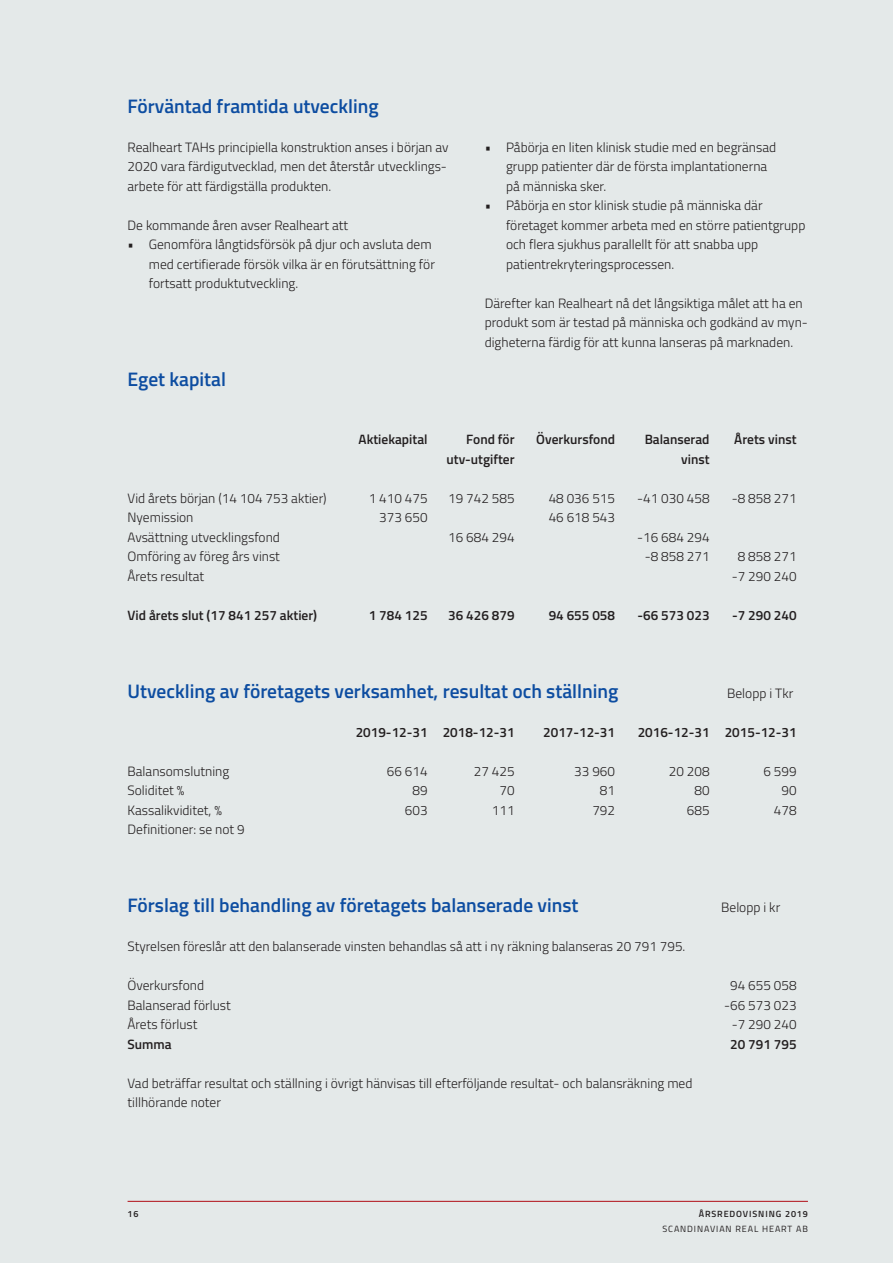
<style>
.page{position:relative;width:893px;height:1263px;background:#e4e9e9}
.page>*{position:absolute;margin:0;border:0;box-sizing:border-box;transform-origin:0 0}
.t1{font:600 19.5px "Titillium Web";color:#0d4da1}
.t2{font:300 13.5px/19.5px "Titillium Web";color:#231f20}
.t3{font:600 13.5px "Titillium Web";color:#231f20}
.t4{font:9px "Titillium Web";letter-spacing:.1em;color:#231f20}
.t5{font:600 9px "Titillium Web";letter-spacing:.1em;color:#231f20}
</style>
<div class="page">
<hr style="left:128px;top:1201px;width:680px;height:1px;background:#b00d15">
<p class="t1" style="left:128px;top:91px;width:253px">Förväntad framtida utveckling</p>
<p class="t2" style="left:128px;top:136px;width:322px">Realheart TAHs principiella konstruktion anses i början av<br>2020 vara färdigutvecklad, men det återstår utvecklings&shy;arbete för att färdigställa produkten.</p>
<p class="t2" style="left:128px;top:214px;width:222px">De kommande åren avser Realheart att</p>
<p class="t2" style="left:128px;top:234px;width:306px">• Genomföra långtidsförsök på djur och avsluta dem</p>
<p class="t2" style="left:149px;top:253px;width:288px">med certifierade försök vilka är en förutsättning för</p>
<p class="t2" style="left:149px;top:273px;width:151px">fortsatt produktutveckling.</p>
<p class="t1" style="left:128px;top:364px;width:100px">Eget kapital</p>
<p class="t2" style="left:485px;top:136px;width:293px">• Påbörja en liten klinisk studie med en begränsad</p>
<p class="t2" style="left:506px;top:156px;width:263px">grupp patienter där de första implantationerna</p>
<p class="t2" style="left:506px;top:175px;width:102px">på människa sker.</p>
<p class="t2" style="left:485px;top:195px;width:279px">• Påbörja en stor klinisk studie på människa där</p>
<p class="t2" style="left:506px;top:214px;width:301px">företaget kommer arbeta med en större patientgrupp</p>
<p class="t2" style="left:506px;top:234px;width:254px">och flera sjukhus parallellt för att snabba upp</p>
<p class="t2" style="left:506px;top:253px;width:170px">patientrekryteringsprocessen.</p>
<p class="t2" style="left:485px;top:292px;width:325px">Därefter kan Realheart nå det långsiktiga målet att ha en produkt som är testad på människa och godkänd av myn&shy;digheterna färdig för att kunna lanseras på marknaden.</p>
<p class="t3" style="left:359px;top:429px;width:70px">Aktiekapital</p>
<p class="t3" style="left:466px;top:429px;width:50px">Fond för</p>
<p class="t3" style="left:536px;top:429px;width:80px">Överkursfond</p>
<p class="t3" style="left:645px;top:429px;width:66px">Balanserad</p>
<p class="t3" style="left:734px;top:429px;width:64px">Årets vinst</p>
<p class="t3" style="left:446px;top:449px;width:70px">utv-utgifter</p>
<p class="t3" style="left:681px;top:449px;width:30px">vinst</p>
<p class="t2" style="left:128px;top:487px;width:201px">Vid årets början (14 104 753 aktier)</p>
<p class="t2" style="left:369px;top:487px;width:60px">1 410 475</p>
<p class="t2" style="left:448px;top:487px;width:68px">19 742 585</p>
<p class="t2" style="left:549px;top:487px;width:68px">48 036 515</p>
<p class="t2" style="left:637px;top:487px;width:74px">-41 030 458</p>
<p class="t2" style="left:732px;top:487px;width:66px">-8 858 271</p>
<p class="t2" style="left:128px;top:507px;width:67px">Nyemission</p>
<p class="t2" style="left:379px;top:507px;width:50px">373 650</p>
<p class="t2" style="left:549px;top:507px;width:68px">46 618 543</p>
<p class="t2" style="left:128px;top:526px;width:154px">Avsättning utvecklingsfond</p>
<p class="t2" style="left:448px;top:526px;width:68px">16 684 294</p>
<p class="t2" style="left:637px;top:526px;width:74px">-16 684 294</p>
<p class="t2" style="left:128px;top:546px;width:154px">Omföring av föreg års vinst</p>
<p class="t2" style="left:645px;top:546px;width:66px">-8 858 271</p>
<p class="t2" style="left:738px;top:546px;width:60px">8 858 271</p>
<p class="t2" style="left:128px;top:565px;width:78px">Årets resultat</p>
<p class="t2" style="left:732px;top:565px;width:66px">-7 290 240</p>
<p class="t3" style="left:128px;top:605px;width:191px">Vid årets slut (17 841 257 aktier)</p>
<p class="t3" style="left:369px;top:605px;width:60px">1 784 125</p>
<p class="t3" style="left:448px;top:605px;width:68px">36 426 879</p>
<p class="t3" style="left:549px;top:605px;width:68px">94 655 058</p>
<p class="t3" style="left:637px;top:605px;width:74px">-66 573 023</p>
<p class="t3" style="left:732px;top:605px;width:66px">-7 290 240</p>
<p class="t1" style="left:128px;top:676px;width:492px">Utveckling av företagets verksamhet, resultat och ställning</p>
<p class="t3" style="left:356px;top:722px;width:160px">2019-12-31 2018-12-31</p>
<p class="t3" style="left:543px;top:722px;width:73px">2017-12-31</p>
<p class="t3" style="left:638px;top:722px;width:160px">2016-12-31 2015-12-31</p>
<p class="t2" style="left:128px;top:760px;width:103px">Balansomslutning</p>
<p class="t2" style="left:387px;top:760px;width:42px">66 614</p>
<p class="t2" style="left:474px;top:760px;width:42px">27 425</p>
<p class="t2" style="left:574px;top:760px;width:42px">33 960</p>
<p class="t2" style="left:669px;top:760px;width:42px">20 208</p>
<p class="t2" style="left:763px;top:760px;width:35px">6 599</p>
<p class="t2" style="left:128px;top:780px;width:58px">Soliditet %</p>
<p class="t2" style="left:412px;top:780px;width:17px">89</p>
<p class="t2" style="left:499px;top:780px;width:17px">70</p>
<p class="t2" style="left:600px;top:780px;width:17px">81</p>
<p class="t2" style="left:694px;top:780px;width:17px">80</p>
<p class="t2" style="left:781px;top:780px;width:17px">90</p>
<p class="t2" style="left:128px;top:799px;width:96px">Kassalikviditet, %</p>
<p class="t2" style="left:405px;top:799px;width:24px">603</p>
<p class="t2" style="left:492px;top:799px;width:24px">111</p>
<p class="t2" style="left:592px;top:799px;width:24px">792</p>
<p class="t2" style="left:687px;top:799px;width:24px">685</p>
<p class="t2" style="left:774px;top:799px;width:24px">478</p>
<p class="t2" style="left:128px;top:819px;width:119px">Definitioner: se not 9</p>
<p class="t2" style="left:727px;top:682px;width:68px">Belopp i Tkr</p>
<p class="t1" style="left:128px;top:891px;width:453px">Förslag till behandling av företagets balanserade vinst</p>
<p class="t2" style="left:128px;top:936px;width:559px">Styrelsen föreslår att den balanserade vinsten behandlas så att i ny räkning balanseras 20 791 795.</p>
<p class="t2" style="left:128px;top:975px;width:78px">Överkursfond</p>
<p class="t2" style="left:730px;top:975px;width:68px">94 655 058</p>
<p class="t2" style="left:128px;top:994px;width:105px">Balanserad förlust</p>
<p class="t2" style="left:724px;top:994px;width:74px">-66 573 023</p>
<p class="t2" style="left:128px;top:1014px;width:72px">Årets förlust</p>
<p class="t2" style="left:732px;top:1014px;width:66px">-7 290 240</p>
<p class="t3" style="left:128px;top:1034px;width:46px">Summa</p>
<p class="t3" style="left:730px;top:1034px;width:68px">20 791 795</p>
<p class="t2" style="left:128px;top:1072px;width:566px">Vad beträffar resultat och ställning i övrigt hänvisas till efterföljande resultat- och balansräkning med</p>
<p class="t2" style="left:128px;top:1092px;width:95px">tillhörande noter</p>
<p class="t2" style="left:721px;top:897px;width:61px">Belopp i kr</p>
<p class="t5" style="left:128px;top:1207px;width:12px">16</p>
<p class="t5" style="left:699px;top:1207px;width:111px">ÅRSREDOVISNING 2019</p>
<p class="t4" style="left:662px;top:1222px;width:147px">SCANDINAVIAN REAL HEART AB</p>
</div>
